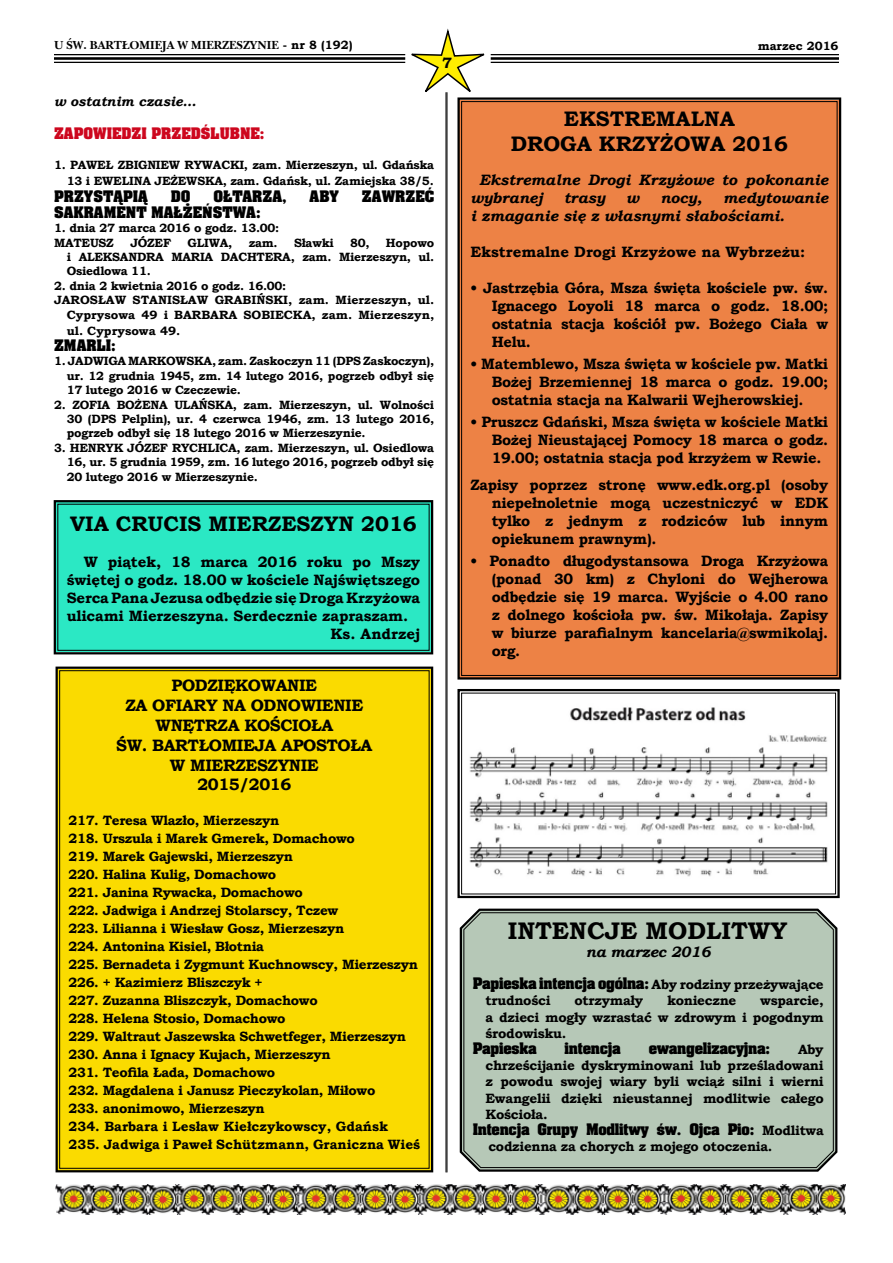
<style>
.page{position:relative;width:893px;height:1263px;background:#fff}
.page>*{position:absolute;margin:0;border:0;box-sizing:border-box;transform-origin:0 0}
.t1{font:700 24px "Bookman Old Style";color:#000}
.t2{font:700 21px/25.2px "Bookman Old Style";color:#000;text-align:center}
.t3{font:700 16.5px/19.8px "Bookman Old Style";letter-spacing:-.025em;color:#000;text-align:center}
.t4{font:700 15px/18px "Bookman Old Style";letter-spacing:-.02em;color:#000;text-align:justify}
.t5{font:italic 700 15px/18px "Bookman Old Style";color:#000}
.t6{font:700 15px "Bookman Old Style";color:#000}
.t7{font:italic 700 15px "Bookman Old Style";letter-spacing:-.02em;color:#000}
.t8{font:700 13.5px/18px "Bookman Old Style";letter-spacing:-.025em;color:#000;text-align:justify}
.t9{font:700 13.5px "Aardvark";letter-spacing:-.02em;color:#000}
.t10{font:700 13.5px "Aardvark";color:#000}
.t11{font:700 13.5px "Aardvark";color:#cd071e}
.t12{font:italic 700 13.5px "Bookman Old Style";color:#000}
.t13{font:700 12px/14.4px "Bookman Old Style";letter-spacing:-.02em;color:#000;text-align:justify}
.t14{font:700 12px "Bookman Old Style";color:#000}
.t15{font:700 12px "Nebraska";color:#000}
.s1{font-family:"Bookman Old Style"}
</style>
<div class="page">
<hr style="left:54px;top:54px;width:351px;height:1px;background:#000">
<hr style="left:54px;top:57px;width:351px;height:3px;background:#000">
<hr style="left:54px;top:62px;width:351px;height:1px;background:#000">
<hr style="left:491px;top:54px;width:348px;height:1px;background:#000">
<hr style="left:491px;top:57px;width:348px;height:3px;background:#000">
<hr style="left:491px;top:62px;width:348px;height:1px;background:#000">
<svg style="left:405px;top:28px;width:86px;height:69px"></svg>
<hr style="left:446px;top:92px;width:1px;height:1080px;background:#000">
<hr style="left:447px;top:92px;width:1px;height:1080px;background:#000">
<img style="left:55px;top:1184px;width:790px;height:31px">
<svg style="left:459px;top:908px;width:379px;height:264px"></svg>
<div style="left:463px;top:912px;width:371px;height:256px;background:#b6c8b7"></div>
<div style="left:55px;top:666px;width:379px;height:507px;background:#fadb00"></div>
<div style="left:53px;top:500px;width:381px;height:155px;background:#2be8c4"></div>
<div style="left:57px;top:504px;width:372px;height:147px;border:1px solid #000"></div>
<div style="left:456px;top:96px;width:386px;height:584px;background:#ed8245"></div>
<svg style="left:457px;top:689px;width:383px;height:210px"></svg>
<div style="left:461px;top:693px;width:375px;height:201px;border:1px solid #000"></div>
<p class="t15" style="left:54px;top:38px;width:300px">U ŒW. BART£OMIEJA W MIERZESZYNIE <span class="s1">- nr 8 (192)</span></p>
<p class="t14" style="left:758px;top:38px;width:82px">marzec 2016</p>
<p class="t4" style="left:442px;top:54px;width:11px">7</p>
<p class="t12" style="left:54px;top:92px;width:144px">w ostatnim czasie…</p>
<p class="t11" style="left:54px;top:124px;width:212px">ZAPOWIEDZI PRZEDŚLUBNE:</p>
<p class="t13" style="left:54px;top:157px;width:382px;line-height:16.2px;text-align:right">1. PAWEŁ ZBIGNIEW RYWACKI, zam. Mierzeszyn, ul. Gdańska<br>13 i EWELINA JEŻEWSKA, zam. Gdańsk, ul. Zamiejska 38/5.</p>
<p class="t10" style="left:54px;top:187px;width:95px">PRZYSTĄPIĄ</p>
<p class="t9" style="left:171px;top:187px;width:21px">DO</p>
<p class="t10" style="left:213px;top:187px;width:75px">OŁTARZA,</p>
<p class="t9" style="left:310px;top:187px;width:31px">ABY</p>
<p class="t10" style="left:362px;top:187px;width:74px">ZAWRZEĆ</p>
<p class="t10" style="left:54px;top:203px;width:208px">SAKRAMENT MAŁŻEŃSTWA:</p>
<p class="t13" style="left:54px;top:221px;width:227px">1. dnia 27 marca 2016 o godz. 13.00:<br>MATEUSZ</p>
<h2 class="t2" style="left:511px;top:106px;width:279px">EKSTREMALNA<br>DROGA KRZYŻOWA 2016</h2>
<p class="t5" style="left:470px;top:171px;width:359px;text-indent:9px">Ekstremalne Drogi Krzyżowe to pokonanie wybranej</p>
<p class="t5" style="left:470px;top:189px;width:359px;text-indent:253px">medytowanie i zmaganie się z własnymi słabościami.</p>
<p class="t6" style="left:470px;top:241px;width:336px">Ekstremalne Drogi Krzyżowe na Wybrzeżu:</p>
<p class="t4" style="left:492px;top:279px;width:338px;text-indent:-21px">• Jastrzębia Góra, Msza święta kościele pw. św.<br>Ignacego Loyoli 18 marca o godz. 18.00; ostatnia stacja kościół pw. Bożego Ciała w Helu.</p>
<p class="t4" style="left:492px;top:355px;width:338px;text-indent:-21px">• Matemblewo, Msza święta w kościele pw. Matki Bożej Brzemiennej 18 marca o godz. 19.00; ostatnia stacja na Kalwarii Wejherowskiej.</p>
<p class="t4" style="left:492px;top:413px;width:338px;text-indent:-21px">• Pruszcz Gdański, Msza święta w kościele Matki Bożej Nieustającej Pomocy 18 marca o godz.<br>19.00; ostatnia stacja pod krzyżem w Rewie.</p>
<p class="t4" style="left:492px;top:476px;width:338px;text-indent:-21px">Zapisy poprzez stronę www.edk.org.pl (osoby niepełnoletnie mogą uczestniczyć w EDK tylko z jednym z rodziców lub innym opiekunem prawnym).</p>
<p class="t4" style="left:492px;top:552px;width:338px;text-indent:-21px">• Ponadto długodystansowa Droga Krzyżowa (ponad 30 km) z Chyloni do Wejherowa odbędzie się 19 marca. Wyjście o 4.00 rano z dolnego kościoła pw. św. Mikołaja. Zapisy w biurze parafialnym kancelaria@swmikolaj. org.</p>
<p class="t5" style="left:564px;top:189px;width:43px">trasy</p>
<p class="t5" style="left:626px;top:189px;width:14px">w</p>
<p class="t5" style="left:660px;top:189px;width:43px">nocy,</p>
<p class="t13" style="left:130px;top:235px;width:42px">JÓZEF</p>
<p class="t13" style="left:188px;top:235px;width:46px">GLIWA,</p>
<p class="t13" style="left:249px;top:235px;width:31px">zam.</p>
<p class="t13" style="left:294px;top:235px;width:41px">Sławki</p>
<p class="t13" style="left:350px;top:235px;width:21px">80,</p>
<p class="t13" style="left:67px;top:235px;width:369px;text-indent:319px">Hopowo i ALEKSANDRA MARIA DACHTERA, zam. Mierzeszyn, ul.<br>Osiedlowa 11.</p>
<p class="t13" style="left:54px;top:278px;width:234px">2. dnia 2 kwietnia 2016 o godz. 16.00:</p>
<p class="t14" style="left:54px;top:291px;width:382px">JAROSŁAW STANISŁAW GRABIŃSKI, zam. Mierzeszyn, ul.</p>
<p class="t14" style="left:67px;top:306px;width:369px">Cyprysowa 49 i BARBARA SOBIECKA, zam. Mierzeszyn,</p>
<p class="t14" style="left:67px;top:322px;width:115px">ul. Cyprysowa 49.</p>
<p class="t9" style="left:54px;top:336px;width:63px">ZMARLI:</p>
<p class="t13" style="left:67px;top:354px;width:369px;text-indent:-13px">1. JADWIGA MARKOWSKA, zam. Zaskoczyn 11 (DPS Zaskoczyn), ur. 12 grudnia 1945, zm. 14 lutego 2016, pogrzeb odbył się 17 lutego 2016 w Czeczewie.</p>
<p class="t13" style="left:67px;top:397px;width:369px;text-indent:-13px">2. ZOFIA BOŻENA ULAŃSKA, zam. Mierzeszyn, ul. Wolności 30 (DPS Pelplin), ur. 4 czerwca 1946, zm. 13 lutego 2016, pogrzeb odbył się 18 lutego 2016 w Mierzeszynie.</p>
<p class="t13" style="left:67px;top:440px;width:369px;text-indent:-13px">3. HENRYK JÓZEF RYCHLICA, zam. Mierzeszyn, ul. Osiedlowa 16, ur. 5 grudnia 1959, zm. 16 lutego 2016, pogrzeb odbył się 20 lutego 2016 w Mierzeszynie.</p>
<h2 class="t2" style="left:70px;top:511px;width:348px">VIA CRUCIS MIERZESZYN 2016</h2>
<p class="t4" style="left:84px;top:552px;width:338px">W piątek, 18 marca 2016 roku po Mszy</p>
<p class="t4" style="left:67px;top:570px;width:355px">świętej o godz. 18.00 w kościele Najświętszego</p>
<p class="t4" style="left:67px;top:588px;width:355px">Serca Pana Jezusa odbędzie się Droga Krzyżowa</p>
<p class="t4" style="left:67px;top:606px;width:343px">ulicami Mierzeszyna. Serdecznie zapraszam.</p>
<p class="t6" style="left:331px;top:623px;width:91px">Ks. Andrzej</p>
<p class="t3" style="left:116px;top:676px;width:258px">PODZIĘKOWANIE<br>ZA OFIARY NA ODNOWIENIE<br>WNĘTRZA KOŚCIOŁA<br>ŚW. BARTŁOMIEJA APOSTOŁA<br>W MIERZESZYNIE<br>2015/2016</p>
<p class="t8" style="left:69px;top:811px;width:353px;text-align:left">217. Teresa Wlazło, Mierzeszyn<br>218. Urszula i Marek Gmerek, Domachowo<br>219. Marek Gajewski, Mierzeszyn<br>220. Halina Kulig, Domachowo<br>221. Janina Rywacka, Domachowo<br>222. Jadwiga i Andrzej Stolarscy, Tczew<br>223. Lilianna i Wiesław Gosz, Mierzeszyn<br>224. Antonina Kisiel, Błotnia<br>225. Bernadeta i Zygmunt Kuchnowscy, Mierzeszyn 226. + Kazimierz Bliszczyk +<br>227. Zuzanna Bliszczyk, Domachowo<br>228. Helena Stosio, Domachowo<br>229. Waltraut Jaszewska Schwetfeger, Mierzeszyn 230. Anna i Ignacy Kujach, Mierzeszyn<br>231. Teofila Łada, Domachowo<br>232. Magdalena i Janusz Pieczykolan, Miłowo<br>233. anonimowo, Mierzeszyn<br>234. Barbara i Lesław Kiełczykowscy, Gdańsk 235. Jadwiga i Paweł Schützmann, Graniczna Wieś</p>
<h1 class="t1" style="left:508px;top:913px;width:281px">INTENCJE MODLITWY</h1>
<p class="t7" style="left:586px;top:941px;width:126px">na marzec 2016</p>
<p class="t9" style="left:473px;top:974px;width:352px">Papieska intencja ogólna: <span class="s1">Aby rodziny przeżywające</span></p>
<p class="t8" style="left:485px;top:992px;width:67px">trudności</p>
<p class="t8" style="left:574px;top:992px;width:70px">otrzymały</p>
<p class="t8" style="left:667px;top:992px;width:71px">konieczne</p>
<p class="t8" style="left:485px;top:992px;width:340px;line-height:16.2px;text-indent:275px">wsparcie, a dzieci mogły wzrastać w zdrowym i pogodnym środowisku.</p>
<p class="t9" style="left:473px;top:1039px;width:66px">Papieska</p>
<p class="t9" style="left:565px;top:1039px;width:58px">intencja</p>
<p class="t9" style="left:649px;top:1039px;width:123px">ewangelizacyjna:</p>
<p class="t8" style="left:485px;top:1041px;width:340px;line-height:16.2px;text-indent:313px">Aby chrześcijanie dyskryminowani lub prześladowani z powodu swojej wiary byli wciąż silni i wierni Ewangelii dzięki nieustannej modlitwie całego Kościoła.</p>
<p class="t9" style="left:473px;top:1120px;width:353px">Intencja Grupy Modlitwy św. Ojca Pio: <span class="s1">Modlitwa</span></p>
<p class="t8" style="left:488px;top:1137px;width:285px">codzienna za chorych z mojego otoczenia.</p>
</div>
